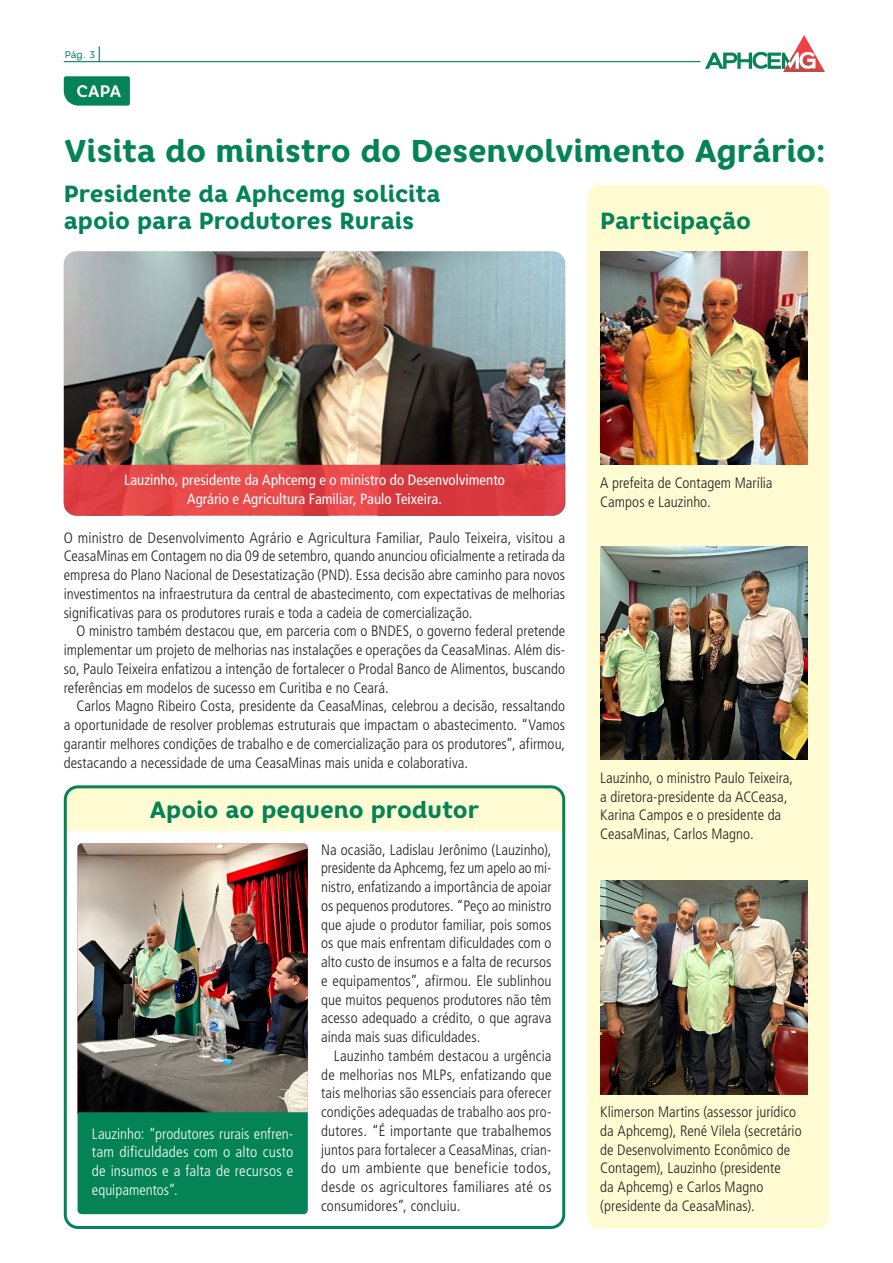
<style>
.page{position:relative;width:893px;height:1263px;background:#fff}
.page>*{position:absolute;margin:0;border:0;box-sizing:border-box;transform-origin:0 0}
.titulos{font:800 31.5px "Core Rhino 75";letter-spacing:-.005em;color:#048356}
.titulos-2{font:800 23.4px/27.5px "Core Rhino 75";letter-spacing:-.005em;color:#048356}
.versais{font:700 16.65px "Core Rhino 65";color:#fff}
.Texto{font:300 condensed 15px/18.8px "Frutiger LT Std";color:#231f20;text-align:justify}
.Texto-2{font:300 condensed 15px/18.8px "Frutiger LT Std";letter-spacing:.005em;color:#fff;text-align:justify}
.Texto-3{font:condensed 14.85px/18.5px "Frutiger LT Std";letter-spacing:.005em;color:#fff;text-align:center}
.dados_edicao{font:9.75px "Core Rhino 45";color:#048356}
</style>
<div class="page">
<img style="left:64px;top:251px;width:501px;height:214px">
<div style="left:68px;top:789px;width:493px;height:42px;background:#fffbd2"></div>
<div style="left:587px;top:184px;width:242px;height:1045px;background:#fffbd2;border-radius:13px"></div>
<svg style="left:64px;top:76px;width:66px;height:30px;background:#0f885e"></svg>
<div style="left:64px;top:785px;width:501px;height:444px;border:3px solid #048356;border-radius:13px"></div>
<img style="left:78px;top:843px;width:230px;height:269px">
<div style="left:78px;top:1112px;width:230px;height:102px;background:#048356"></div>
<svg style="left:64px;top:465px;width:501px;height:51px;background:#e04246"></svg>
<img style="left:600px;top:251px;width:208px;height:214px">
<img style="left:600px;top:546px;width:208px;height:214px">
<img style="left:600px;top:880px;width:208px;height:214px">
<hr style="left:64px;top:61px;width:637px;height:1px;background:#048356">
<svg style="left:99px;top:46px;width:1px;height:15px"></svg>
<svg style="left:705px;top:35px;width:120px;height:37px"></svg>
<p class="dados_edicao" style="left:65px;top:48px;width:32px">Pág. 3</p>
<p class="versais" style="left:77px;top:80px;width:46px">CAPA</p>
<p class="titulos" style="left:64px;top:130px;width:764px">Visita do ministro do Desenvolvimento Agrário:</p>
<p class="titulos-2" style="left:64px;top:179px;width:378px">Presidente da Aphcemg solicita apoio para Produtores Rurais</p>
<p class="titulos-2" style="left:600px;top:207px;width:152px">Participação</p>
<p class="Texto-3" style="left:124px;top:471px;width:382px">Lauzinho, presidente da Aphcemg e o ministro do Desenvolvimento<br>Agrário e Agricultura Familiar, Paulo Teixeira.</p>
<p class="Texto" style="left:64px;top:528px;width:503px">O ministro de Desenvolvimento Agrário e Agricultura Familiar, Paulo Teixeira, visitou a CeasaMinas em Contagem no dia 09 de setembro, quando anunciou oficialmente a retirada da empresa do Plano Nacional de Desestatização (PND). Essa decisão abre caminho para novos investimentos na infraestrutura da central de abastecimento, com expectativas de melhorias significativas para os produtores rurais e toda a cadeia de comercialização.</p>
<p class="Texto" style="left:64px;top:622px;width:503px;text-indent:13px">O ministro também destacou que, em parceria com o BNDES, o governo federal pretende implementar um projeto de melhorias nas instalações e operações da CeasaMinas. Além dis&shy;so, Paulo Teixeira enfatizou a intenção de fortalecer o Prodal Banco de Alimentos, buscando referências em modelos de sucesso em Curitiba e no Ceará.</p>
<p class="Texto" style="left:64px;top:697px;width:503px;text-indent:13px">Carlos Magno Ribeiro Costa, presidente da CeasaMinas, celebrou a decisão, ressaltando a oportunidade de resolver problemas estruturais que impactam o abastecimento. “Vamos garantir melhores condições de trabalho e de comercialização para os produtores”, afirmou, destacando a necessidade de uma CeasaMinas mais unida e colaborativa.</p>
<p class="titulos-2" style="left:150px;top:795px;width:331px">Apoio ao pequeno produtor</p>
<p class="Texto" style="left:321px;top:840px;width:232px">Na ocasião, Ladislau Jerônimo (Lauzinho), presidente da Aphcemg, fez um apelo ao mi&shy;nistro, enfatizando a importância de apoiar os pequenos produtores. “Peço ao ministro que ajude o produtor familiar, pois somos os que mais enfrentam dificuldades com o alto custo de insumos e a falta de recursos e equipamentos”, afirmou. Ele sublinhou que muitos pequenos produtores não têm acesso adequado a crédito, o que agrava ainda mais suas dificuldades.</p>
<p class="Texto" style="left:321px;top:1046px;width:232px;text-indent:13px">Lauzinho também destacou a urgência de melhorias nos MLPs, enfatizando que tais melhorias são essenciais para oferecer condições adequadas de trabalho aos pro&shy;dutores. “É importante que trabalhemos juntos para fortalecer a CeasaMinas, crian&shy;do um ambiente que beneficie todos, desde os agricultores familiares até os consumidores”, concluiu.</p>
<p class="Texto-2" style="left:92px;top:1124px;width:203px">Lauzinho: “produtores rurais enfren&shy;tam dificuldades com o alto custo de insumos e a falta de recursos e equipamentos”.</p>
<p class="Texto" style="left:600px;top:474px;width:174px">A prefeita de Contagem Marília<br>Campos e Lauzinho.</p>
<p class="Texto" style="left:600px;top:768px;width:194px;text-align:left">Lauzinho, o ministro Paulo Teixeira, a diretora-presidente da ACCeasa,<br>Karina Campos e o presidente da<br>CeasaMinas, Carlos Magno.</p>
<p class="Texto" style="left:600px;top:1103px;width:203px;text-align:left">Klimerson Martins (assessor jurídico da Aphcemg), René Vilela (secretário de Desenvolvimento Econômico de Contagem), Lauzinho (presidente<br>da Aphcemg) e Carlos Magno (presidente da CeasaMinas).</p>
</div>
